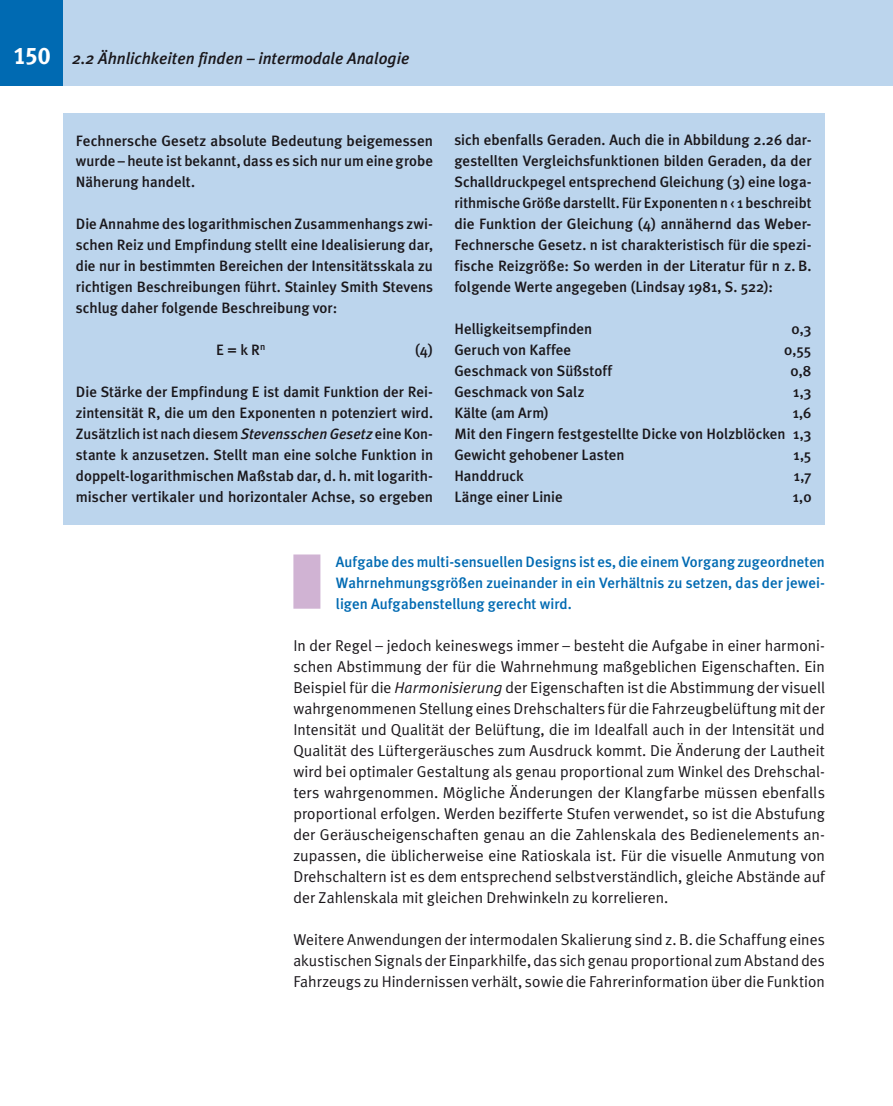
<style>
.page{position:relative;width:893px;height:1106px;background:#fff}
.page>*{position:absolute;margin:0;border:0;box-sizing:border-box;transform-origin:0 0}
.t1{font:italic 500 16.5px "Meta Plus";color:#1a171b}
.t2{font:15.75px/21px "Meta Plus Normal";color:#1a171b;text-align:justify}
.t3{font:500 15px/21px "Meta Plus";color:#1a171b;text-align:justify}
.t4{font:500 15px/21px "Meta Plus";color:#006ab2;text-align:justify}
.s1{font-family:"Meta Plus Bold Caps";font-weight:400;font-style:normal;font-size:24px;color:#fff}
.s2{font-style:italic}
</style>
<div class="page">
<div style="left:0;top:0;width:64px;height:85px;background:#006ab2"></div>
<div style="left:64px;top:0;width:829px;height:85px;background:#bcd5ed"></div>
<div style="left:63px;top:113px;width:761px;height:411px;background:#bcd5ed"></div>
<div style="left:293px;top:554px;width:27px;height:54px;background:#d0b3d3;border:2px solid #d0b3d3"></div>
<p class="t1" style="left:13px;top:49px;width:398px"><span class="s1">150</span> 2.2 Ähnlichkeiten finden – intermodale Analogie</p>
<p class="t3" style="left:76px;top:131px;width:359px;line-height:19.5px">Fechnersche Gesetz absolute Bedeutung beigemessen wurde – heute ist bekannt, dass es sich nur um eine grobe</p>
<p class="t3" style="left:76px;top:171px;width:121px">Näherung handelt.</p>
<p class="t3" style="left:76px;top:213px;width:359px">Die Annahme des logarithmischen Zusammenhangs zwi&shy;schen Reiz und Empfindung stellt eine Idealisierung dar, die nur in bestimmten Bereichen der Intensitätsskala zu richtigen Beschreibungen führt. Stainley Smith Stevens schlug daher folgende Beschreibung vor:</p>
<p class="t3" style="left:216px;top:339px;width:51px">E = k R<sup>n</sup></p>
<p class="t3" style="left:415px;top:339px;width:20px">(4)</p>
<p class="t3" style="left:76px;top:381px;width:359px">Die Stärke der Empfindung E ist damit Funktion der Rei&shy;zintensität R, die um den Exponenten n potenziert wird.<br>Zusätzlich ist nach diesem <span class="s2">Stevensschen Gesetz</span> eine Kon&shy;stante k anzusetzen. Stellt man eine solche Funktion in doppelt-logarithmischen Maßstab dar, d. h. mit logarith&shy;mischer vertikaler und horizontaler Achse, so ergeben</p>
<p class="t3" style="left:454px;top:129px;width:359px">sich ebenfalls Geraden. Auch die in Abbildung 2.26 dar&shy;gestellten Vergleichsfunktionen bilden Geraden, da der Schalldruckpegel entsprechend Gleichung (3) eine loga&shy;rithmische Größe darstellt. Für Exponenten n ‹ 1 beschreibt die Funktion der Gleichung (4) annähernd das Weber-Fechnersche Gesetz. n ist charakteristisch für die spezi&shy;fische Reizgröße: So werden in der Literatur für n z. B. folgende Werte angegeben (Lindsay 1981, S. 522):</p>
<p class="t3" style="left:454px;top:318px;width:139px">Helligkeitsempfinden</p>
<p class="t3" style="left:791px;top:318px;width:21px">0,3</p>
<p class="t3" style="left:454px;top:339px;width:118px">Geruch von Kaffee</p>
<p class="t3" style="left:784px;top:339px;width:29px">0,55</p>
<p class="t3" style="left:454px;top:360px;width:159px">Geschmack von Süßstoff</p>
<p class="t3" style="left:790px;top:360px;width:23px">0,8</p>
<p class="t3" style="left:454px;top:381px;width:132px">Geschmack von Salz</p>
<p class="t3" style="left:793px;top:381px;width:20px">1,3</p>
<p class="t3" style="left:454px;top:402px;width:96px">Kälte (am Arm)</p>
<p class="t3" style="left:454px;top:402px;width:359px;text-indent:338px">1,6<br>Mit den Fingern festgestellte Dicke von Holzblöcken 1,3<br>Gewicht gehobener Lasten</p>
<p class="t3" style="left:793px;top:444px;width:20px">1,5</p>
<p class="t3" style="left:454px;top:465px;width:71px">Handdruck</p>
<p class="t3" style="left:794px;top:465px;width:19px">1,7</p>
<p class="t3" style="left:454px;top:486px;width:110px">Länge einer Linie</p>
<p class="t3" style="left:793px;top:486px;width:20px">1,0</p>
<p class="t4" style="left:336px;top:551px;width:490px">Aufgabe des multi-sensuellen Designs ist es, die einem Vorgang zugeordneten Wahrnehmungsgrößen zueinander in ein Verhältnis zu setzen, das der jewei&shy;ligen Aufgabenstellung gerecht wird.</p>
<p class="t2" style="left:293px;top:634px;width:533px">In der Regel – jedoch keineswegs immer – besteht die Aufgabe in einer harmoni&shy;schen Abstimmung der für die Wahrnehmung maßgeblichen Eigenschaften. Ein Beispiel für die <span class="s2">Harmonisierung</span> der Eigenschaften ist die Abstimmung der visuell wahrgenommenen Stellung eines Drehschalters für die Fahrzeugbelüftung mit der Intensität und Qualität der Belüftung, die im Idealfall auch in der Intensität und Qualität des Lüftergeräusches zum Ausdruck kommt. Die Änderung der Lautheit wird bei optimaler Gestaltung als genau proportional zum Winkel des Drehschal&shy;ters wahrgenommen. Mögliche Änderungen der Klangfarbe müssen ebenfalls proportional erfolgen. Werden bezifferte Stufen verwendet, so ist die Abstufung der Geräuscheigenschaften genau an die Zahlenskala des Bedienelements an&shy;zupassen, die üblicherweise eine Ratioskala ist. Für die visuelle Anmutung von Drehschaltern ist es dem entsprechend selbstverständlich, gleiche Abstände auf der Zahlenskala mit gleichen Drehwinkeln zu korrelieren.</p>
<p class="t2" style="left:293px;top:928px;width:533px">Weitere Anwendungen der intermodalen Skalierung sind z. B. die Schaffung eines akustischen Signals der Einparkhilfe, das sich genau proportional zum Abstand des Fahrzeugs zu Hindernissen verhält, sowie die Fahrerinformation über die Funktion</p>
</div>
